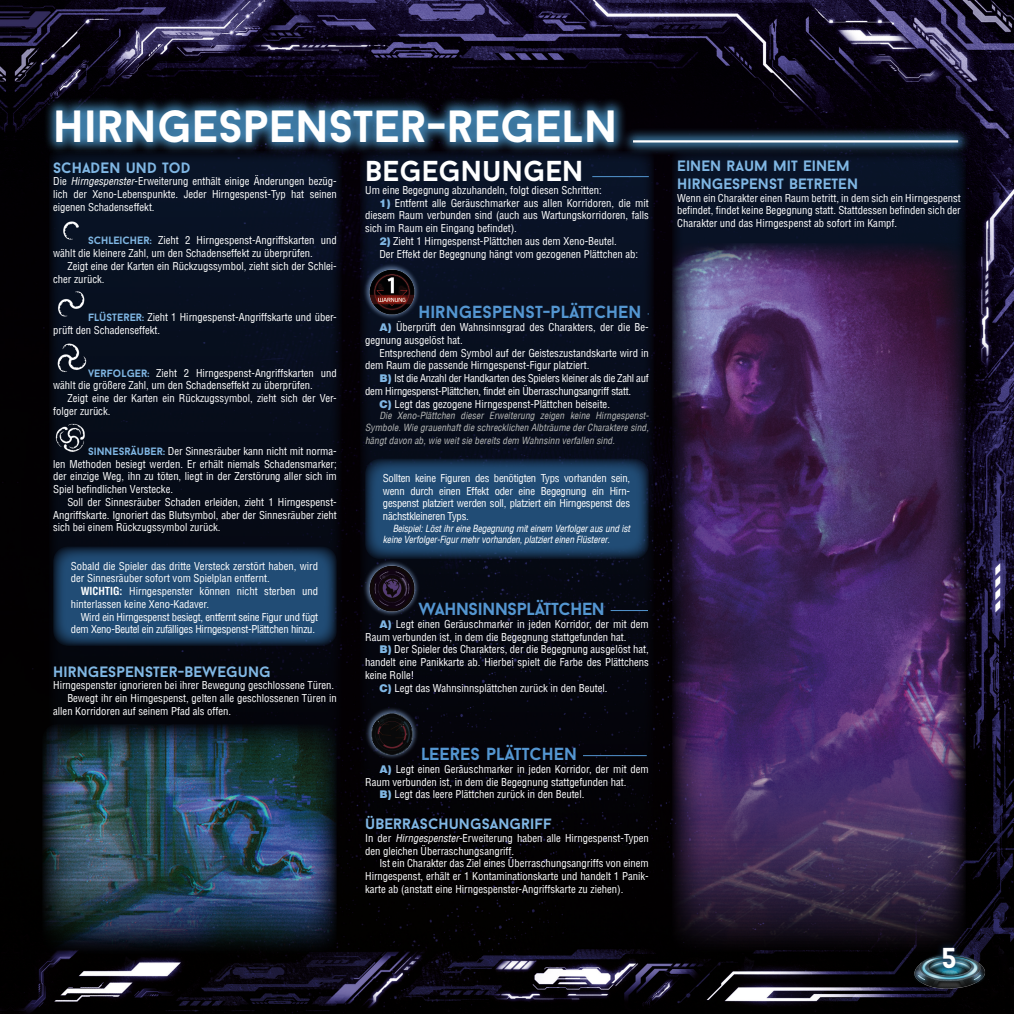
<style>
.page{position:relative;width:1014px;height:1014px;background:#fff}
.page>*{position:absolute;margin:0;border:0;box-sizing:border-box;transform-origin:0 0}
.t1{font:700 45px "Baron Neue";color:#fff}
.t2{font:700 28.75px "Baron Neue";color:#fff}
.t3{font:700 17.5px "Baron Neue";color:#5496d1}
.t4{font:700 17.5px "Baron Neue";letter-spacing:-.02em;color:#5496d1}
.t5{font:700 15px/18px "Baron Neue";color:#80b7e4}
.t6{font:10.62px/12.8px "Switzerland Condensed";color:#fff}
.t7{font:10.62px/12.8px "Switzerland Condensed";letter-spacing:-.02em;color:#fff;text-align:right}
.t8{font:italic 9.62px/11.5px "Switzerland Condensed";color:#b6b8b7;text-align:right}
.t9{font:italic 9.62px/11.5px "Switzerland Condensed";letter-spacing:-.02em;color:#fff}
.s1{font-style:italic}
.s2{font-family:"Baron Neue";font-weight:700;color:#80b7e4}
.s3{font-weight:700}
.s4{font-family:"Switzerland";font-weight:900;color:#80b7e4}
</style>
<div class="page">
<img style="left:0;top:0;width:1013px;height:1013px">
<div style="left:49px;top:151px;width:293px;height:803px;background:linear-gradient(to bottom,#091327,#010000);border-radius:7px"></div>
<div style="left:360px;top:151px;width:294px;height:803px;background:linear-gradient(to bottom,#0a1328,#020000);border-radius:7px"></div>
<div style="left:671px;top:151px;width:295px;height:803px;background:#091326;border-radius:7px"></div>
<img style="left:671px;top:243px;width:295px;height:711px">
<img style="left:42px;top:724px;width:295px;height:231px">
<img style="left:53px;top:213px;width:35px;height:35px">
<img style="left:53px;top:286px;width:35px;height:35px">
<img style="left:53px;top:342px;width:35px;height:34px">
<img style="left:53px;top:420px;width:35px;height:35px">
<svg style="left:53px;top:546px;width:284px;height:100px;fill:#214c75"></svg>
<hr style="left:592px;top:176px;width:56px;height:1px;background:#5496d1">
<hr style="left:610px;top:610px;width:38px;height:1px;background:#5496d1">
<hr style="left:583px;top:755px;width:63px;height:1px;background:#5496d1">
<div style="left:363px;top:263px;width:57px;height:57px;background:#081122"></div>
<img style="left:365px;top:265px;width:53px;height:53px">
<svg style="left:365px;top:458px;width:283px;height:101px;fill:#214c75"></svg>
<div style="left:363px;top:560px;width:57px;height:57px;background:#050912"></div>
<img style="left:365px;top:562px;width:53px;height:53px">
<div style="left:364px;top:706px;width:54px;height:54px;background:#04040b"></div>
<img style="left:365px;top:707px;width:53px;height:53px">
<div style="left:43px;top:97px;width:927px;height:59px;background:#51a4db;opacity:.75"></div>
<hr style="left:633px;top:140px;width:325px;height:2px;background:#fff">
<img style="left:913px;top:943px;width:72px;height:54px">
<div style="left:935px;top:940px;width:27px;height:36px;background:#0f2748;opacity:.75"></div>
<h1 class="t1" style="left:53px;top:97px;width:565px">HIRNGESPENSTER-REGELN</h1>
<h3 class="t5" style="left:53px;top:158px;width:139px">SCHADEN UND TOD</h3>
<p class="t6" style="left:53px;top:175px;width:285px;text-align:justify">Die <span class="s1">Hirngespenster</span>-Erweiterung enthält einige Änderungen bezüg&shy;lich der Xeno-Lebenspunkte. Jeder Hirngespenst-Typ hat seinen eigenen Schadenseffekt.</p>
<p class="t6" style="left:53px;top:234px;width:285px;text-indent:35px"><span class="s2">SCHLEICHER:</span> Zieht 2 Hirngespenst-Angriffskarten und wählt die kleinere Zahl, um den Schadenseffekt zu überprüfen.</p>
<p class="t6" style="left:53px;top:259px;width:285px;text-indent:14px">Zeigt eine der Karten ein Rückzugssymbol, zieht sich der Schlei&shy;cher zurück.</p>
<p class="t6" style="left:53px;top:311px;width:285px;text-indent:35px"><span class="s2">FLÜSTERER:</span> Zieht 1 Hirngespenst-Angriffskarte und über&shy;prüft den Schadenseffekt.</p>
<p class="t6" style="left:53px;top:366px;width:285px;text-indent:35px"><span class="s2">VERFOLGER:</span> Zieht 2 Hirngespenst-Angriffskarten und wählt die größere Zahl, um den Schadenseffekt zu überprüfen.</p>
<p class="t6" style="left:53px;top:391px;width:285px;text-indent:14px">Zeigt eine der Karten ein Rückzugssymbol, zieht sich der Ver&shy;folger zurück.</p>
<p class="t6" style="left:53px;top:444px;width:285px;text-align:justify;text-indent:35px"><span class="s2">SINNESRÄUBER:</span> Der Sinnesräuber kann nicht mit norma&shy;len Methoden besiegt werden. Er erhält niemals Schadensmarker; der einzige Weg, ihn zu töten, liegt in der Zerstörung aller sich im Spiel befindlichen Verstecke.</p>
<p class="t6" style="left:53px;top:495px;width:285px;text-align:justify;text-indent:14px">Soll der Sinnesräuber Schaden erleiden, zieht 1 Hirngespenst-Angriffskarte. Ignoriert das Blutsymbol, aber der Sinnesräuber zieht sich bei einem Rückzugssymbol zurück.</p>
<p class="t6" style="left:71px;top:559px;width:249px">Sobald die Spieler das dritte Versteck zerstört haben, wird der Sinnesräuber sofort vom Spielplan entfernt.</p>
<p class="t6" style="left:71px;top:584px;width:249px;text-indent:10px"><span class="s3">WICHTIG:</span> Hirngespenster können nicht sterben und hinterlassen keine Xeno-Kadaver.</p>
<p class="t7" style="left:71px;top:610px;width:249px">Wird ein Hirngespenst besiegt, entfernt seine Figur und fügt dem Xeno-Beutel ein zufälliges Hirngespenst-Plättchen hinzu.</p>
<h3 class="t5" style="left:53px;top:662px;width:219px">HIRNGESPENSTER-BEWEGUNG</h3>
<p class="t6" style="left:53px;top:679px;width:282px">Hirngespenster ignorieren bei ihrer Bewegung geschlossene Türen.</p>
<p class="t6" style="left:67px;top:691px;width:271px">Bewegt ihr ein Hirngespenst, gelten alle geschlossenen Türen in</p>
<p class="t6" style="left:53px;top:704px;width:179px">allen Korridoren auf seinem Pfad als offen.</p>
<h2 class="t2" style="left:365px;top:153px;width:220px">BEGEGNUNGEN</h2>
<p class="t6" style="left:365px;top:183px;width:238px">Um eine Begegnung abzuhandeln, folgt diesen Schritten:</p>
<p class="t6" style="left:365px;top:196px;width:285px;text-align:justify;text-indent:14px"><span class="s4">1)</span> Entfernt alle Geräuschmarker aus allen Korridoren, die mit diesem Raum verbunden sind (auch aus Wartungskorridoren, falls sich im Raum ein Eingang befindet).</p>
<p class="t6" style="left:379px;top:234px;width:260px"><span class="s4">2)</span> Zieht 1 Hirngespenst-Plättchen aus dem Xeno-Beutel.<br>Der Effekt der Begegnung hängt vom gezogenen Plättchen ab:</p>
<h3 class="t3" style="left:418px;top:301px;width:225px">HIRNGESPENST-PLÄTTCHEN</h3>
<p class="t6" style="left:365px;top:321px;width:285px;text-indent:14px"><span class="s4">A)</span> Überprüft den Wahnsinnsgrad des Charakters, der die Be&shy;gegnung ausgelöst hat.</p>
<p class="t6" style="left:365px;top:346px;width:285px;text-indent:14px">Entsprechend dem Symbol auf der Geisteszustandskarte wird in dem Raum die passende Hirngespenst-Figur platziert.</p>
<p class="t7" style="left:379px;top:372px;width:271px"><span class="s4">B)</span> Ist die Anzahl der Handkarten des Spielers kleiner als die Zahl auf</p>
<p class="t7" style="left:365px;top:384px;width:267px">dem Hirngespenst-Plättchen, findet ein Überraschungsangriff statt.</p>
<p class="t6" style="left:379px;top:397px;width:232px"><span class="s4">C)</span> Legt das gezogene Hirngespenst-Plättchen beiseite.</p>
<p class="t8" style="left:365px;top:410px;width:285px">Die Xeno-Plättchen dieser Erweiterung zeigen keine Hirngespenst-<br>Symbole. Wie grauenhaft die schrecklichen Albträume der Charaktere sind,</p>
<p class="t8" style="left:365px;top:434px;width:251px">hängt davon ab, wie weit sie bereits dem Wahnsinn verfallen sind.</p>
<p class="t6" style="left:383px;top:471px;width:249px;text-align:justify">Sollten keine Figuren des benötigten Typs vorhanden sein, wenn durch einen Effekt oder eine Begegnung ein Hirn&shy;gespenst platziert werden soll, platziert ein Hirngespenst des nächstkleineren Typs.</p>
<p class="t9" style="left:383px;top:522px;width:249px;text-indent:10px">Beispiel: Löst ihr eine Begegnung mit einem Verfolger aus und ist keine Verfolger-Figur mehr vorhanden, platziert einen Flüsterer.</p>
<h3 class="t4" style="left:418px;top:597px;width:188px">WAHNSINNSPLÄTTCHEN</h3>
<p class="t6" style="left:365px;top:617px;width:285px;text-indent:14px"><span class="s4">A)</span> Legt einen Geräuschmarker in jeden Korridor, der mit dem<br>Raum verbunden ist, in dem die Begegnung stattgefunden hat.</p>
<p class="t6" style="left:379px;top:642px;width:271px"><span class="s4">B)</span> Der Spieler des Charakters, der die Begegnung ausgelöst hat,</p>
<p class="t6" style="left:365px;top:655px;width:285px">handelt eine Panikkarte ab. Hierbei spielt die Farbe des Plättchens</p>
<p class="t6" style="left:365px;top:668px;width:51px">keine Rolle!</p>
<p class="t6" style="left:379px;top:681px;width:230px"><span class="s4">C)</span> Legt das Wahnsinnsplättchen zurück in den Beutel.</p>
<h3 class="t3" style="left:421px;top:742px;width:157px">LEERES PLÄTTCHEN</h3>
<p class="t6" style="left:379px;top:762px;width:271px"><span class="s4">A)</span> Legt einen Geräuschmarker in jeden Korridor, der mit dem</p>
<p class="t6" style="left:365px;top:775px;width:263px">Raum verbunden ist, in dem die Begegnung stattgefunden hat.</p>
<p class="t6" style="left:379px;top:787px;width:206px"><span class="s4">B)</span> Legt das leere Plättchen zurück in den Beutel.</p>
<h3 class="t5" style="left:365px;top:814px;width:188px">ÜBERRASCHUNGSANGRIFF</h3>
<p class="t6" style="left:365px;top:831px;width:285px">In der <span class="s1">Hirngespenster</span>-Erweiterung haben alle Hirngespenst-Typen den gleichen Überraschungsangriff.</p>
<p class="t6" style="left:365px;top:856px;width:285px;text-align:justify;text-indent:14px">Ist ein Charakter das Ziel eines Überraschungsangriffs von einem Hirngespenst, erhält er 1 Kontaminationskarte und handelt 1 Panik&shy;karte ab (anstatt eine Hirngespenster-Angriffskarte zu ziehen).</p>
<h3 class="t5" style="left:677px;top:156px;width:182px">EINEN RAUM MIT EINEM<br>HIRNGESPENST BETRETEN</h3>
<p class="t6" style="left:677px;top:191px;width:285px;text-align:justify">Wenn ein Charakter einen Raum betritt, in dem sich ein Hirngespenst befindet, findet keine Begegnung statt. Stattdessen befinden sich der Charakter und das Hirngespenst ab sofort im Kampf.</p>
<h2 class="t2" style="left:942px;top:939px;width:16px">5</h2>
</div>
